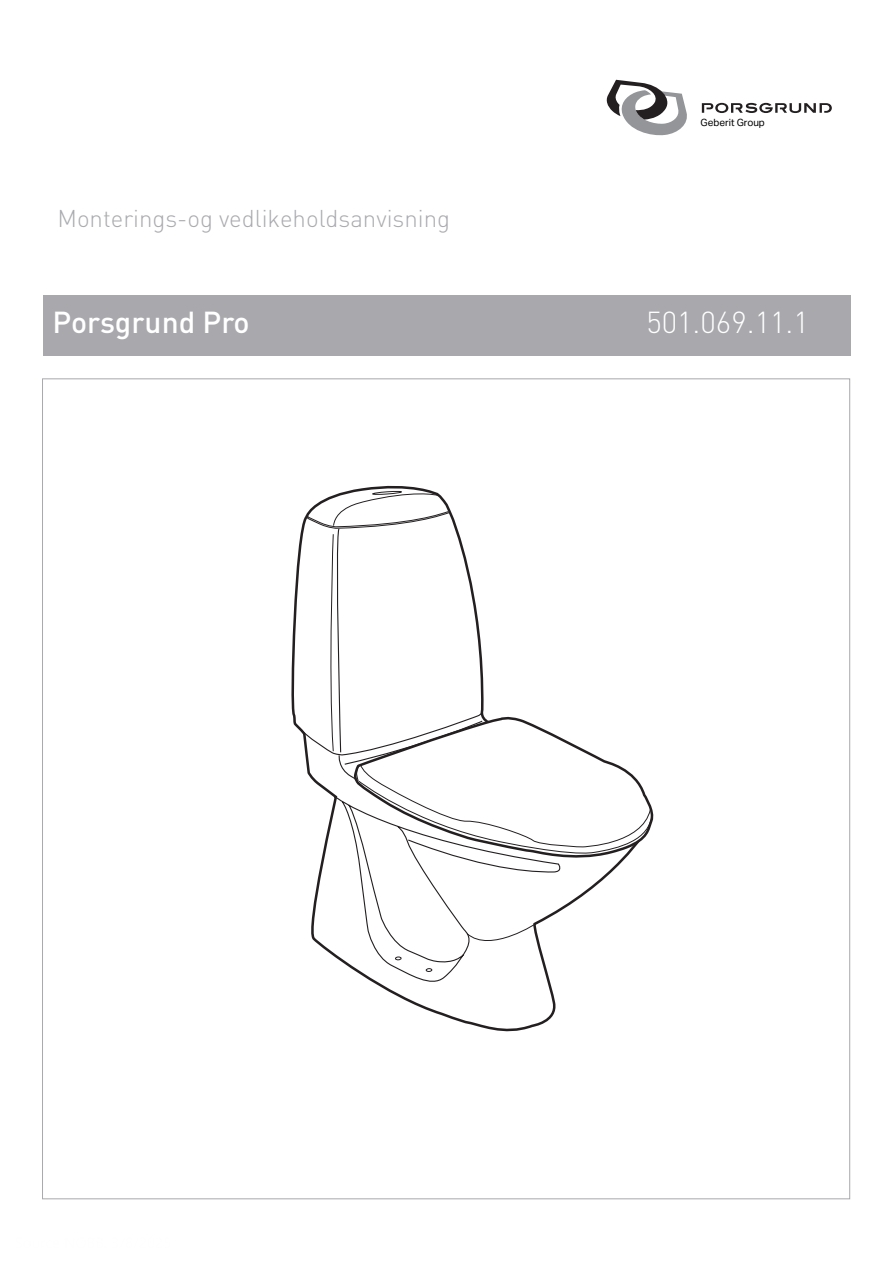
<style>
.page{position:relative;width:893px;height:1263px;background:#fff}
.page>*{position:absolute;margin:0;border:0;box-sizing:border-box;transform-origin:0 0}
.t1{font:500 30px "DIN Pro";color:#fff}
.t2{font:300 30px "DIN Pro";color:#fff}
.t3{font:300 24px "DIN Pro";color:#aaabaf}
.t4{font:10.05px "Aktiv Grotesk Geberit";color:#000}
</style>
<div class="page">
<div style="left:43px;top:295px;width:808px;height:61px;background:#a8a8ad"></div>
<svg style="left:607px;top:80px;width:80px;height:55px"></svg>
<svg style="left:702px;top:103px;width:130px;height:10px"></svg>
<svg style="left:291px;top:486px;width:265px;height:545px"></svg>
<svg style="left:334px;top:865px;width:285px;height:123px"></svg>
<svg style="left:298px;top:490px;width:355px;height:375px"></svg>
<p class="t3" style="left:57px;top:202px;width:394px">Monterings-og vedlikeholdsanvisning</p>
<p class="t4" style="left:701px;top:116px;width:66px">Geberit Group</p>
<p class="t1" style="left:52px;top:302px;width:199px">Porsgrund Pro</p>
<p class="t2" style="left:646px;top:302px;width:164px">501.069.11.1</p>
</div>
